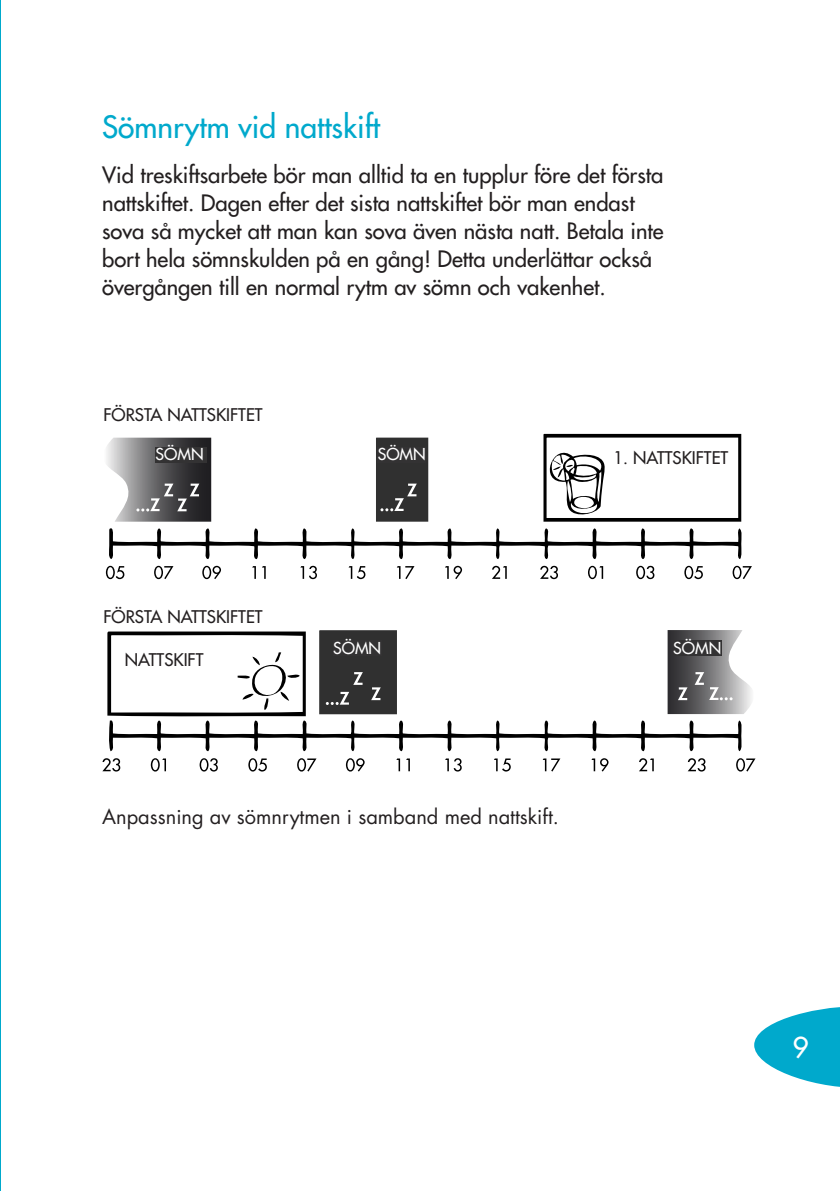
<style>
.page{position:relative;width:840px;height:1191px;background:#fff}
.page>*{position:absolute;margin:0;border:0;box-sizing:border-box;transform-origin:0 0}
.pikkuotsikko{font:500 30px "Futura Std";color:#00a9cc}
.t1{font:500 28px "Futura Std";color:#fff}
.leipis{font:500 22px/28px "Futura Std";color:#231f20}
.kuvateksti{font:20px "Futura Std";color:#231f20}
.leipis-2{font:500 17px "Futura Std";color:#231f20}
.t2{font:500 17px "Futura Std";color:#000}
.leipis_valkoinen{font:500 16px "Futura Std";color:#fff}
</style>
<div class="page">
<svg style="left:754px;top:1007px;width:85px;height:80px"></svg>
<hr style="left:0;top:0;width:1px;height:1191px;background:#00a9cc">
<svg style="left:109px;top:528px;width:633px;height:31px"></svg>
<svg style="left:543px;top:434px;width:197px;height:87px"></svg>
<svg style="left:106px;top:566px;width:18px;height:13px"></svg>
<svg style="left:154px;top:566px;width:19px;height:13px"></svg>
<svg style="left:202px;top:566px;width:19px;height:13px"></svg>
<svg style="left:252px;top:566px;width:4px;height:13px"></svg>
<svg style="left:262px;top:566px;width:3px;height:13px"></svg>
<svg style="left:300px;top:566px;width:17px;height:13px"></svg>
<svg style="left:348px;top:566px;width:17px;height:13px"></svg>
<svg style="left:397px;top:566px;width:17px;height:13px"></svg>
<svg style="left:445px;top:566px;width:17px;height:13px"></svg>
<svg style="left:492px;top:566px;width:14px;height:13px"></svg>
<svg style="left:540px;top:566px;width:17px;height:13px"></svg>
<svg style="left:588px;top:566px;width:15px;height:13px"></svg>
<svg style="left:636px;top:566px;width:18px;height:13px"></svg>
<svg style="left:684px;top:566px;width:18px;height:13px"></svg>
<svg style="left:732px;top:566px;width:19px;height:13px"></svg>
<svg style="left:102px;top:758px;width:18px;height:13px"></svg>
<svg style="left:151px;top:758px;width:15px;height:13px"></svg>
<svg style="left:199px;top:758px;width:19px;height:13px"></svg>
<svg style="left:248px;top:758px;width:19px;height:13px"></svg>
<svg style="left:297px;top:758px;width:19px;height:13px"></svg>
<svg style="left:346px;top:758px;width:18px;height:13px"></svg>
<svg style="left:396px;top:758px;width:4px;height:13px"></svg>
<svg style="left:406px;top:758px;width:3px;height:13px"></svg>
<svg style="left:445px;top:758px;width:16px;height:13px"></svg>
<svg style="left:494px;top:758px;width:16px;height:13px"></svg>
<svg style="left:542px;top:758px;width:18px;height:13px"></svg>
<svg style="left:591px;top:758px;width:17px;height:13px"></svg>
<svg style="left:639px;top:758px;width:14px;height:13px"></svg>
<svg style="left:687px;top:758px;width:18px;height:13px"></svg>
<svg style="left:736px;top:758px;width:19px;height:13px"></svg>
<svg style="left:106px;top:437px;width:105px;height:84px;background:#7e7e80"></svg>
<svg style="left:376px;top:437px;width:52px;height:84px;background:#3a3a3a"></svg>
<svg style="left:107px;top:630px;width:645px;height:121px"></svg>
<div style="left:613px;top:439px;width:119px;height:34px;background:#fff"></div>
<div style="left:155px;top:447px;width:51px;height:16px;background:#333233"></div>
<div style="left:377px;top:447px;width:49px;height:16px;background:#333233"></div>
<div style="left:333px;top:640px;width:48px;height:16px;background:#333233"></div>
<div style="left:673px;top:640px;width:48px;height:16px;background:#333233"></div>
<div style="left:125px;top:645px;width:110px;height:27px;background:#fff"></div>
<p class="pikkuotsikko" style="left:102px;top:108px;width:279px">Sömnrytm vid nattskift</p>
<p class="leipis" style="left:102px;top:161px;width:562px">Vid treskiftsarbete bör man alltid ta en tupplur före det första nattskiftet. Dagen efter det sista nattskiftet bör man endast sova så mycket att man kan sova även nästa natt. Betala inte bort hela sömnskulden på en gång! Detta underlättar också övergången till en normal rytm av sömn och vakenhet.</p>
<p class="leipis-2" style="left:103px;top:403px;width:160px">FÖRSTA NATTSKIFTET</p>
<p class="leipis_valkoinen" style="left:155px;top:444px;width:50px">SÖMN</p>
<p class="leipis_valkoinen" style="left:377px;top:444px;width:50px">SÖMN</p>
<p class="leipis-2" style="left:613px;top:446px;width:116px">1. NATTSKIFTET</p>
<p class="t2" style="left:108px;top:603px;width:171px">VIIMEINEN YÖVUORO</p>
<p class="leipis-2" style="left:103px;top:605px;width:160px">FÖRSTA NATTSKIFTET</p>
<p class="leipis-2" style="left:125px;top:649px;width:80px">NATTSKIFT</p>
<p class="leipis_valkoinen" style="left:333px;top:637px;width:50px">SÖMN</p>
<p class="leipis_valkoinen" style="left:673px;top:637px;width:50px">SÖMN</p>
<p class="kuvateksti" style="left:102px;top:804px;width:458px">Anpassning av sömnrytmen i samband med nattskift.</p>
<p class="t1" style="left:792px;top:1030px;width:18px">9</p>
</div>
